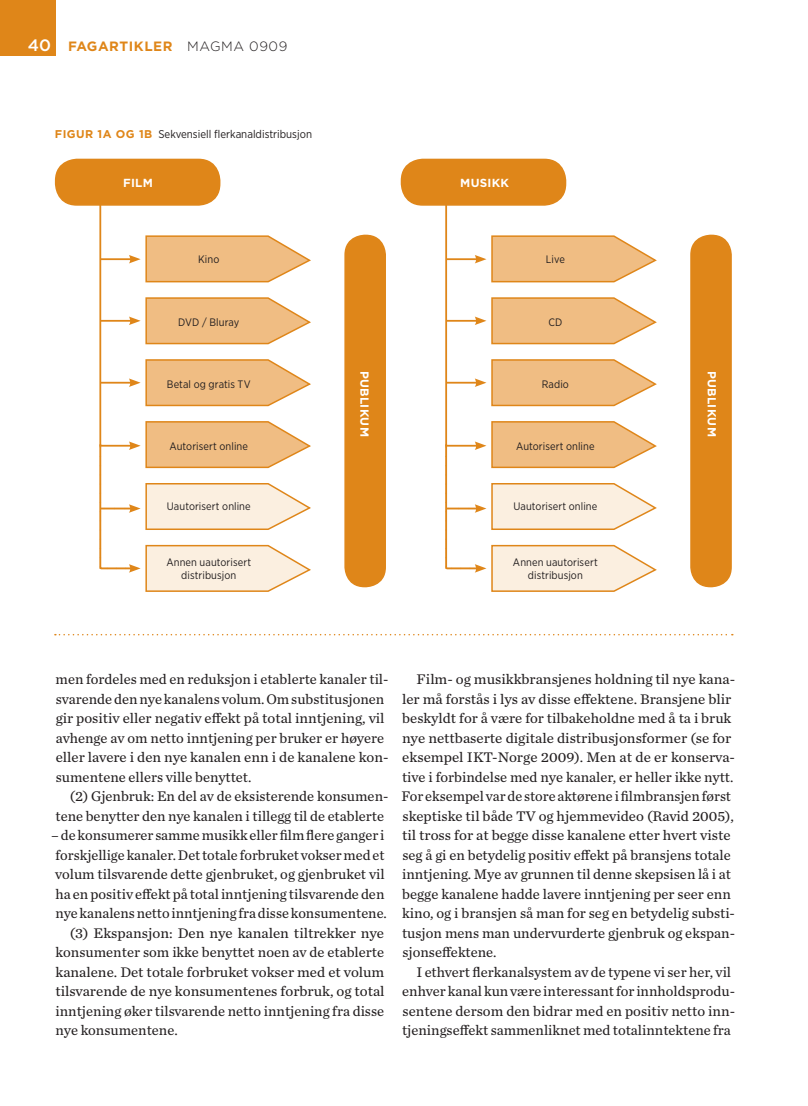
<style>
.page{position:relative;width:808px;height:1106px;background:#fff}
.page>*{position:absolute;margin:0;border:0;box-sizing:border-box;transform-origin:0 0}
.b1{font:14.55px/19.5px "Chronicle Text G2";color:#231f20}
.t1{font:700 13.5px "Gotham";letter-spacing:.04em;color:#df8619}
.Figur1_Tittel_f_f1_t{font:700 11.7px "Gotham";letter-spacing:.025em;color:#fff}
.Figur1_Tittel__f_f1{font:11.25px "Gotham Narrow";color:#231f20}
.figurtekst_2__book_s{font:10.8px/13.2px "Gotham Narrow";letter-spacing:.01em;color:#231f20;text-align:center}
.s1{font-weight:500;font-size:16.5px;color:#fff}
.s2{font-weight:300;color:#231f20}
.s3{font-family:"Gotham";font-weight:700;color:#df8619}
</style>
<div class="page">
<div style="left:0;top:0;width:55px;height:55px;background:#df8619"></div>
<svg style="left:55px;top:634px;width:678px;height:1px"></svg>
<div style="left:56px;top:159px;width:164px;height:46px;background:#df8619;border-radius:21px"></div>
<div style="left:55px;top:159px;width:165px;height:47px;border:2px solid #df8619;border-radius:21px"></div>
<div style="left:401px;top:159px;width:164px;height:46px;background:#df8619;border-radius:21px"></div>
<div style="left:401px;top:159px;width:165px;height:47px;border:2px solid #df8619;border-radius:21px"></div>
<svg style="left:99px;top:195px;width:212px;height:397px"></svg>
<svg style="left:444px;top:195px;width:213px;height:397px"></svg>
<div style="left:345px;top:235px;width:40px;height:351px;background:#df8619;border-radius:19px"></div>
<div style="left:344px;top:235px;width:42px;height:352px;border:2px solid #df8619;border-radius:19px"></div>
<div style="left:691px;top:235px;width:40px;height:351px;background:#df8619;border-radius:19px"></div>
<div style="left:690px;top:235px;width:42px;height:352px;border:2px solid #df8619;border-radius:19px"></div>
<p class="t1" style="left:28px;top:37px;width:261px"><span class="s1">40</span> FAGARTIKLER <span class="s2">MAGMA 0909</span></p>
<p class="Figur1_Tittel__f_f1" style="left:55px;top:127px;width:259px"><span class="s3">FIGUR 1A OG 1B</span> Sekvensiell flerkanaldistribusjon</p>
<p class="Figur1_Tittel_f_f1_t" style="left:123px;top:175px;width:31px">FILM</p>
<p class="Figur1_Tittel_f_f1_t" style="left:460px;top:175px;width:50px">MUSIKK</p>
<p class="figurtekst_2__book_s" style="left:198px;top:253px;width:23px">Kino</p>
<p class="figurtekst_2__book_s" style="left:546px;top:253px;width:21px">Live</p>
<p class="figurtekst_2__book_s" style="left:178px;top:315px;width:63px">DVD / Bluray</p>
<p class="figurtekst_2__book_s" style="left:548px;top:315px;width:15px">CD</p>
<p class="Figur1_Tittel_f_f1_t" style="left:372px;top:371px;width:67px;rotate:90deg">PUBLIKUM</p>
<p class="Figur1_Tittel_f_f1_t" style="left:719px;top:371px;width:67px;rotate:90deg">PUBLIKUM</p>
<p class="figurtekst_2__book_s" style="left:167px;top:377px;width:85px">Betal og gratis TV</p>
<p class="figurtekst_2__book_s" style="left:542px;top:377px;width:29px">Radio</p>
<p class="figurtekst_2__book_s" style="left:170px;top:440px;width:80px">Autorisert online</p>
<p class="figurtekst_2__book_s" style="left:516px;top:439px;width:80px">Autorisert online</p>
<p class="figurtekst_2__book_s" style="left:167px;top:499px;width:85px">Uautorisert online</p>
<p class="figurtekst_2__book_s" style="left:513px;top:499px;width:85px">Uautorisert online</p>
<p class="figurtekst_2__book_s" style="left:166px;top:555px;width:86px">Annen uautorisert distribusjon</p>
<p class="figurtekst_2__book_s" style="left:513px;top:555px;width:86px">Annen uautorisert distribusjon</p>
<p class="b1" style="left:56px;top:669px;width:334px">men for-de-les med en re-duk-sjon i etab-ler-te ka-na-ler til&shy;sva-ren-dedennyeka-na-lens vo-lum.Omsub-sti-tu-sjo-nen gir po-si-tiv el-ler ne-ga-tiv efekt på to-tal inn-tje-ning, vil av-hen-ge av om net-to inn-tje-ning per bru-ker er høy-ere el-ler la-ve-re i den nye ka-na-len enn i de ka-na-le-ne kon&shy;su-men-te-ne el-lers vil-le be-nyt-tet.</p>
<p class="b1" style="left:51px;top:786px;width:339px;text-align:right">(2) Gjen-bruk: En del av de ek-si-ste-ren-de kon-su-men&shy;te-ne be-nyt-ter den nye ka-na-len i til-legg til de etab-ler-te –dekon-su-me-rer sam-memu-sikkel-lerfilmflere gan-ger i for-skjel-li-geka-na-ler.Detto-ta-le for-bru-ket vok-sermedet vo-lum til-sva-ren-de det-te gjen-bru-ket, og gjen-bru-ket vil ha enpo-si-tiv efekt på to-talinn-tje-ning til-sva-ren-de den nyeka-na-lensnet-toinn-tje-ning fradis-sekon-su-men-te-ne.</p>
<p class="b1" style="left:55px;top:922px;width:331px;text-align:justify;text-indent:14px">(3) Eks-pan-sjon: Den nye ka-na-len til-trek-ker nye kon-su-men-ter som ikke be-nyt-tet noen av de etab-ler-te ka-na-le-ne. Det to-ta-le for-bru-ket vok-ser med et vo-lum til-sva-ren-de de nye kon-su-men-te-nes for-bruk, og to-tal inn-tje-ning øker til-sva-ren-de net-to inn-tje-ning fra dis-se nye kon-su-men-te-ne.</p>
<p class="b1" style="left:402px;top:669px;width:335px;text-indent:15px">Film- og mu-sikk-bran-sje-nes hold-ning til nye ka-na&shy;ler må for-stås i lys av dis-se efek-te-ne. Bran-sje-ne blir be-skyldt for å være for til-ba-ke-hold-ne med å ta i bruk nye nett-ba-ser-te di-gi-ta-le dis-tri-bu-sjons-for-mer (se for eks-em-pel IKT-Nor-ge 2009). Men at de er kon-ser-va&shy;ti-ve i for-bin-del-se med nye ka-na-ler, er hel-ler ikke nytt.<br>For eks-em-pel varde sto-re ak-tø-re-ne ifilm-bran-sjenførst skep-tis-ke til både TV og hjem-me-vi-deo (Ravid 2005), til tross for at beg-ge dis-se ka-na-le-ne et-ter hvert vis-te seg å gi en be-ty-de-lig po-si-tiv efekt på bran-sjens to-ta-le inn-tje-ning. Mye av grun-nen til den-ne skep-si-sen lå i at beg-ge ka-na-le-ne had-de la-ve-re inn-tje-ning per seer enn kino, og i bran-sjen så man for seg en be-ty-de-lig sub-sti&shy;tu-sjon mens man un-der-vur-der-te gjen-bruk og eks-pan&shy;sjons-efek-te-ne.</p>
<p class="b1" style="left:402px;top:961px;width:334px;text-indent:14px">I et-hvert fler-ka-nal-sy-stem av de ty-pe-ne vi ser her, vil en-hver ka-nal kunvære in-ter-es-santfor inn-holds-pro-du&shy;sen-te-ne der-som den bi-drar med en po-si-tiv net-to inn&shy;tje-nings-efekt sam-men-lik-net med to-tal-inn-tek-te-ne fra</p>
</div>
